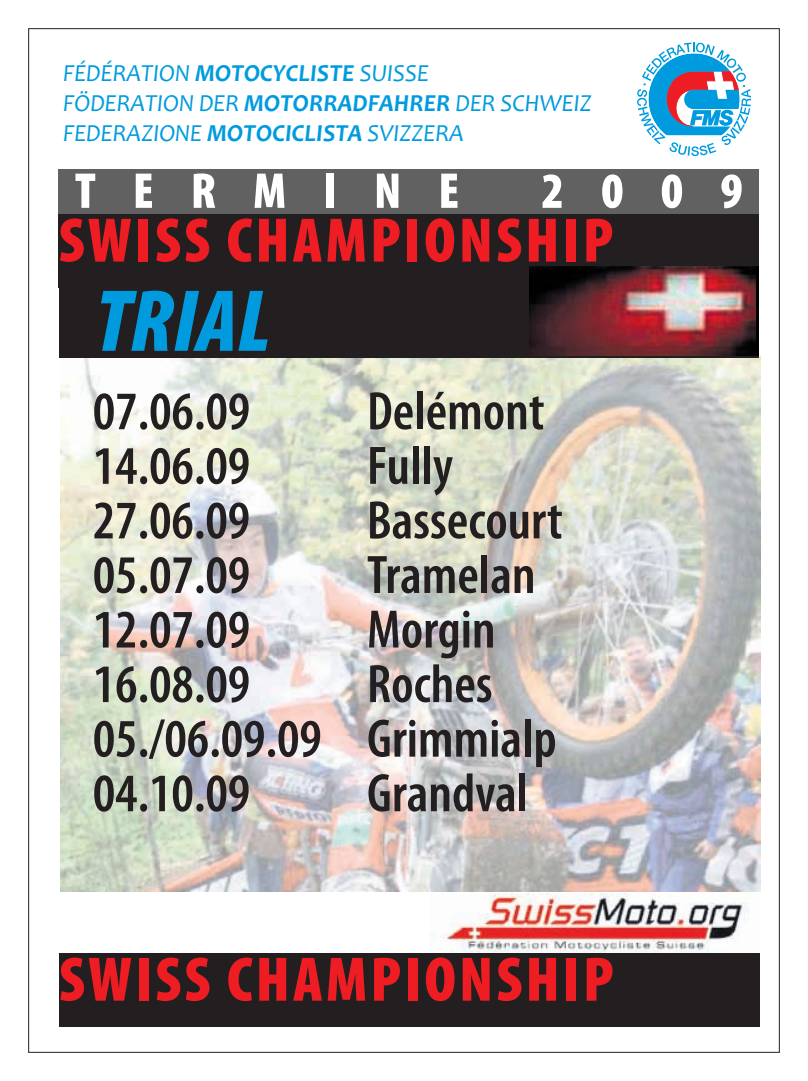
<style>
.page{position:relative;width:808px;height:1081px;background:#fff}
.page>*{position:absolute;margin:0;border:0;box-sizing:border-box;transform-origin:0 0}
.t1{font:88.88px "Myriad Pro Black Cond It+OFQRJE";color:#009bde}
.t2{font:63.5px "Myriad Pro Black Cond+FQPJIO";letter-spacing:.05em;color:#ee1d23}
.t3{font:54.5px/54.5px "Myriad Pro Semibold Cond+WDZXQU";color:#231f20}
.t4{font:50.75px "Myriad Pro Black Cond+FQPJIO";letter-spacing:.73em;color:#fff}
.t5{font:24.62px/29.6px "Candara Italic+VQANEA";color:#009bde}
.s1{font-family:"Candara Bold Italic+OFNONJ"}
</style>
<div class="page">
<img style="left:61px;top:356px;width:699px;height:536px">
<svg style="left:637px;top:42px;width:114px;height:115px"></svg>
<img style="left:430px;top:893px;width:319px;height:60px">
<div style="left:59px;top:170px;width:700px;height:44px;background:#616161"></div>
<div style="left:59px;top:284px;width:699px;height:73px;background:#231f20"></div>
<div style="left:59px;top:214px;width:700px;height:73px;background:#231f20"></div>
<div style="left:59px;top:953px;width:700px;height:73px;background:#231f20"></div>
<div style="left:530px;top:266px;width:228px;height:90px;background:linear-gradient(to bottom,#000,#000)"></div>
<img style="left:530px;top:266px;width:225px;height:89px">
<p class="t5" style="left:63px;top:58px;width:530px">FÉDÉRATION <span class="s1">MOTOCYCLISTE</span> SUISSE<br>FÖDERATION DER <span class="s1">MOTORRADFAHRER</span> DER SCHWEIZ<br>FEDERAZIONE <span class="s1">MOTOCICLISTA</span> SVIZZERA</p>
<p class="t4" style="left:75px;top:161px;width:386px">TERMINE</p>
<p class="t4" style="left:541px;top:161px;width:203px">2009</p>
<p class="t2" style="left:59px;top:202px;width:556px">SWISS CHAMPIONSHIP</p>
<h1 class="t1" style="left:96px;top:268px;width:175px">TRIAL</h1>
<p class="t3" style="left:93px;top:389px;width:159px">07.06.09</p>
<p class="t3" style="left:367px;top:389px;width:179px">Delémont</p>
<p class="t3" style="left:93px;top:444px;width:159px">14.06.09</p>
<p class="t3" style="left:367px;top:444px;width:88px">Fully</p>
<p class="t3" style="left:93px;top:498px;width:159px">27.06.09</p>
<p class="t3" style="left:367px;top:498px;width:197px">Bassecourt</p>
<p class="t3" style="left:93px;top:553px;width:159px">05.07.09</p>
<p class="t3" style="left:367px;top:553px;width:170px">Tramelan</p>
<p class="t3" style="left:93px;top:607px;width:159px">12.07.09</p>
<p class="t3" style="left:367px;top:607px;width:130px">Morgin</p>
<p class="t3" style="left:93px;top:662px;width:159px">16.08.09</p>
<p class="t3" style="left:93px;top:662px;width:465px;text-indent:274px">Roches<br>05./06.09.09 Grimmialp<br>04.10.09</p>
<p class="t3" style="left:367px;top:771px;width:163px">Grandval</p>
<p class="t2" style="left:59px;top:941px;width:556px">SWISS CHAMPIONSHIP</p>
</div>
